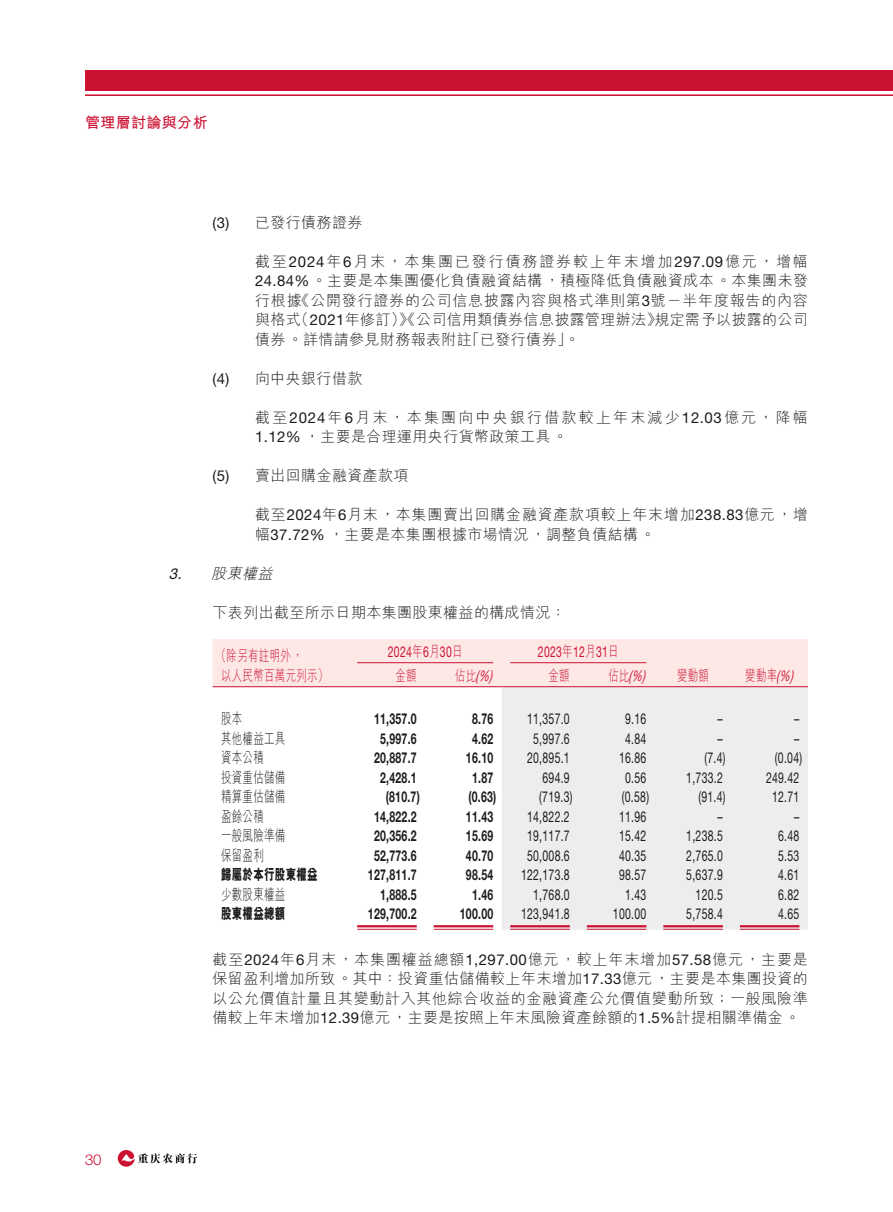
<style>
.page{position:relative;width:893px;height:1212px;background:#fff}
.page>*{position:absolute;margin:0;border:0;box-sizing:border-box;transform-origin:0 0}
.t1{font:300 15px/19.5px "M Hei HK";letter-spacing:.025em;color:#1c1c1b;text-align:justify}
.t2{font:15px "Helvetica Neue LT Pro";letter-spacing:.025em;color:#1c1c1b;scale:.7 1}
.t3{font:700 15px "Helvetica Neue LT Pro";letter-spacing:.025em;color:#1c1c1b;scale:.7 1}
.t4{font:300 15px/19.5px "M Hei HK";letter-spacing:.05em;color:#1c1c1b}
.t5{font:300 15px/19.5px "M Hei HK";letter-spacing:.145em;color:#1c1c1b}
.t6{font:300 15px "M Hei HK";letter-spacing:.025em;color:#1c1c1b;scale:.7 1}
.t7{font:300 15px/19.5px "M Hei HK";letter-spacing:.025em;color:#cc1232;scale:.7 1}
.t8{font:15px "Helvetica Neue LT Pro";letter-spacing:.025em;color:#cc1232;scale:.7 1}
.t9{font:800 15px "M Hei HK";letter-spacing:.025em;color:#1c1c1b;scale:.7 1}
.t10{font:italic 15px "Helvetica Neue LT Pro";color:#cc1232;scale:.7 1}
.t11{font:700 15px "M Hei HK";letter-spacing:.025em;color:#cc1232}
.t12{font:italic 300 15px "M Hei HK";color:#1c1c1b}
.t13{font:300 15px "Helvetica Neue LT Pro";color:#cc1232}
.s1{font-family:"Helvetica Neue LT Pro";font-weight:400}
.s2{font-family:"M Hei HK";font-weight:300}
.s3{font-family:"M Hei HK";font-weight:300;font-style:normal}
.s4{font-family:"Helvetica Neue LT Pro";font-weight:400;font-style:italic}
</style>
<div class="page">
<hr style="left:85px;top:94px;width:808px;height:2px;background:#cc1232">
<div style="left:85px;top:70px;width:808px;height:20px;background:#cc1232"></div>
<svg style="left:118px;top:1150px;width:79px;height:17px"></svg>
<div style="left:213px;top:639px;width:595px;height:47px;background:#fde8e6"></div>
<div style="left:502px;top:687px;width:306px;height:243px;background:#ededed"></div>
<hr style="left:357px;top:662px;width:136px;height:1px;background:#cc1232">
<hr style="left:510px;top:662px;width:136px;height:1px;background:#cc1232">
<hr style="left:213px;top:686px;width:136px;height:1px;background:#cc1232">
<hr style="left:349px;top:686px;width:76px;height:1px;background:#cc1232">
<hr style="left:425px;top:686px;width:77px;height:1px;background:#cc1232">
<hr style="left:502px;top:686px;width:76px;height:1px;background:#cc1232">
<hr style="left:578px;top:686px;width:77px;height:1px;background:#cc1232">
<hr style="left:655px;top:686px;width:76px;height:1px;background:#cc1232">
<hr style="left:731px;top:686px;width:77px;height:1px;background:#cc1232">
<hr style="left:357px;top:925px;width:60px;height:2px;background:#cc1232">
<hr style="left:357px;top:929px;width:60px;height:1px;background:#cc1232">
<hr style="left:434px;top:925px;width:59px;height:2px;background:#cc1232">
<hr style="left:434px;top:929px;width:59px;height:1px;background:#cc1232">
<hr style="left:510px;top:925px;width:60px;height:2px;background:#cc1232">
<hr style="left:510px;top:929px;width:60px;height:1px;background:#cc1232">
<hr style="left:587px;top:925px;width:59px;height:2px;background:#cc1232">
<hr style="left:587px;top:929px;width:59px;height:1px;background:#cc1232">
<hr style="left:663px;top:925px;width:60px;height:2px;background:#cc1232">
<hr style="left:663px;top:929px;width:60px;height:1px;background:#cc1232">
<hr style="left:740px;top:925px;width:59px;height:2px;background:#cc1232">
<hr style="left:740px;top:929px;width:59px;height:1px;background:#cc1232">
<p class="t11" style="left:85px;top:111px;width:124px">管理層討論與分析</p>
<p class="t1" style="left:213px;top:212px;width:151px"><span class="s1">(3)</span> 已發行債務證券</p>
<p class="t1" style="left:255px;top:251px;width:554px">截至<span class="s1">2024</span>年<span class="s1">6</span>月末，本集團已發行債務證券較上年末增加<span class="s1">297.09</span>億元，增幅<span class="s1">24.84%</span>。主要是本集團優化負債融資結構，積極降低負債融資成本。本集團未發行根據《公開發行證券的公司信息披露內容與格式準則第<span class="s1">3</span>號－半年度報告的內容與格式（<span class="s1">2021</span>年修訂）》《公司信用類債券信息披露管理辦法》規定需予以披露的公司債券。詳情請參見財務報表附註「已發行債券」。</p>
<p class="t1" style="left:213px;top:368px;width:151px"><span class="s1">(4)</span> 向中央銀行借款</p>
<p class="t5" style="left:255px;top:407px;width:554px">截至<span class="s1">2024</span>年<span class="s1">6</span>月末，本集團向中央銀行借款較上年末減少<span class="s1">12.03</span>億元，降幅<br><span class="s1">1.12%</span> ，主要是合理運用央行貨幣政策工具。</p>
<p class="t1" style="left:213px;top:465px;width:197px"><span class="s1">(5)</span> 賣出回購金融資產款項</p>
<p class="t4" style="left:255px;top:504px;width:554px">截至<span class="s1">2024</span>年<span class="s1">6</span>月末，本集團賣出回購金融資產款項較上年末增加<span class="s1">238.83</span>億元，增幅<span class="s1">37.72%</span> ，主要是本集團根據市場情況，調整負債結構。</p>
<p class="t12" style="left:169px;top:563px;width:110px"><span class="s1">3.</span> 股東權益</p>
<p class="t1" style="left:213px;top:602px;width:355px">下表列出截至所示日期本集團股東權益的構成情況：</p>
<p class="t7" style="left:221px;top:645px;width:155px;text-indent:-5px">（除另有註明外，<br>以人民幣百萬元列示）</p>
<p class="t8" style="left:388px;top:642px;width:108px">2024<span class="s2">年</span>6<span class="s2">月</span>30<span class="s2">日</span></p>
<p class="t8" style="left:538px;top:642px;width:117px">2023<span class="s2">年</span>12<span class="s2">月</span>31<span class="s2">日</span></p>
<p class="t7" style="left:395px;top:665px;width:32px">金額</p>
<p class="t10" style="left:455px;top:666px;width:55px"><span class="s3">佔比</span>(%)</p>
<p class="t7" style="left:549px;top:665px;width:32px">金額</p>
<p class="t10" style="left:608px;top:666px;width:55px"><span class="s3">佔比</span>(%)</p>
<p class="t7" style="left:677px;top:665px;width:47px">變動額</p>
<p class="t7" style="left:745px;top:665px;width:71px">變動率<span class="s4">(%)</span></p>
<p class="t13" style="left:85px;top:1150px;width:18px">30</p>
<p class="t6" style="left:221px;top:708px;width:32px">股本</p>
<p class="t3" style="left:374px;top:709px;width:63px">11,357.0</p>
<p class="t3" style="left:472px;top:709px;width:32px">8.76</p>
<p class="t2" style="left:527px;top:709px;width:63px">11,357.0</p>
<p class="t2" style="left:625px;top:709px;width:32px">9.16</p>
<p class="t2" style="left:718px;top:709px;width:9px">–</p>
<p class="t2" style="left:794px;top:709px;width:9px">–</p>
<p class="t6" style="left:221px;top:728px;width:93px">其他權益工具</p>
<p class="t3" style="left:380px;top:729px;width:54px">5,997.6</p>
<p class="t3" style="left:472px;top:729px;width:32px">4.62</p>
<p class="t2" style="left:533px;top:729px;width:54px">5,997.6</p>
<p class="t2" style="left:625px;top:729px;width:32px">4.84</p>
<p class="t2" style="left:718px;top:729px;width:9px">–</p>
<p class="t2" style="left:794px;top:729px;width:9px">–</p>
<p class="t6" style="left:221px;top:747px;width:63px">資本公積</p>
<p class="t3" style="left:374px;top:748px;width:63px">20,887.7</p>
<p class="t3" style="left:466px;top:748px;width:41px">16.10</p>
<p class="t2" style="left:527px;top:748px;width:63px">20,895.1</p>
<p class="t2" style="left:619px;top:748px;width:41px">16.86</p>
<p class="t2" style="left:704px;top:748px;width:32px">(7.4)</p>
<p class="t2" style="left:775px;top:748px;width:40px">(0.04)</p>
<p class="t6" style="left:221px;top:767px;width:93px">投資重估儲備</p>
<p class="t3" style="left:380px;top:768px;width:54px">2,428.1</p>
<p class="t3" style="left:472px;top:768px;width:32px">1.87</p>
<p class="t2" style="left:542px;top:768px;width:41px">694.9</p>
<p class="t2" style="left:625px;top:768px;width:32px">0.56</p>
<p class="t2" style="left:686px;top:768px;width:54px">1,733.2</p>
<p class="t2" style="left:766px;top:768px;width:49px">249.42</p>
<p class="t6" style="left:221px;top:786px;width:93px">精算重估儲備</p>
<p class="t3" style="left:386px;top:787px;width:50px">(810.7)</p>
<p class="t3" style="left:468px;top:787px;width:41px">(0.63)</p>
<p class="t2" style="left:539px;top:787px;width:49px">(719.3)</p>
<p class="t2" style="left:622px;top:787px;width:40px">(0.58)</p>
<p class="t2" style="left:698px;top:787px;width:40px">(91.4)</p>
<p class="t2" style="left:772px;top:787px;width:41px">12.71</p>
<p class="t6" style="left:221px;top:806px;width:63px">盈餘公積</p>
<p class="t3" style="left:374px;top:807px;width:63px">14,822.2</p>
<p class="t3" style="left:466px;top:807px;width:41px">11.43</p>
<p class="t2" style="left:527px;top:807px;width:63px">14,822.2</p>
<p class="t2" style="left:619px;top:807px;width:41px">11.96</p>
<p class="t2" style="left:718px;top:807px;width:9px">–</p>
<p class="t2" style="left:794px;top:807px;width:9px">–</p>
<p class="t6" style="left:221px;top:825px;width:93px">一般風險準備</p>
<p class="t3" style="left:374px;top:826px;width:63px">20,356.2</p>
<p class="t3" style="left:466px;top:826px;width:41px">15.69</p>
<p class="t2" style="left:527px;top:826px;width:63px">19,117.7</p>
<p class="t2" style="left:619px;top:826px;width:41px">15.42</p>
<p class="t2" style="left:686px;top:826px;width:54px">1,238.5</p>
<p class="t2" style="left:778px;top:826px;width:32px">6.48</p>
<p class="t6" style="left:221px;top:845px;width:63px">保留盈利</p>
<p class="t3" style="left:374px;top:846px;width:63px">52,773.6</p>
<p class="t3" style="left:466px;top:846px;width:41px">40.70</p>
<p class="t2" style="left:527px;top:846px;width:63px">50,008.6</p>
<p class="t2" style="left:619px;top:846px;width:41px">40.35</p>
<p class="t2" style="left:686px;top:846px;width:54px">2,765.0</p>
<p class="t2" style="left:778px;top:846px;width:32px">5.53</p>
<p class="t9" style="left:221px;top:865px;width:140px">歸屬於本行股東權益</p>
<p class="t3" style="left:368px;top:865px;width:71px">127,811.7</p>
<p class="t3" style="left:466px;top:865px;width:41px">98.54</p>
<p class="t2" style="left:521px;top:865px;width:71px">122,173.8</p>
<p class="t2" style="left:619px;top:865px;width:41px">98.57</p>
<p class="t2" style="left:686px;top:865px;width:54px">5,637.9</p>
<p class="t2" style="left:778px;top:865px;width:32px">4.61</p>
<p class="t6" style="left:221px;top:884px;width:93px">少數股東權益</p>
<p class="t3" style="left:380px;top:885px;width:54px">1,888.5</p>
<p class="t3" style="left:472px;top:885px;width:32px">1.46</p>
<p class="t2" style="left:533px;top:885px;width:54px">1,768.0</p>
<p class="t2" style="left:625px;top:885px;width:32px">1.43</p>
<p class="t2" style="left:696px;top:885px;width:41px">120.5</p>
<p class="t2" style="left:778px;top:885px;width:32px">6.82</p>
<p class="t9" style="left:221px;top:904px;width:93px">股東權益總額</p>
<p class="t3" style="left:368px;top:904px;width:71px">129,700.2</p>
<p class="t3" style="left:460px;top:904px;width:49px">100.00</p>
<p class="t2" style="left:521px;top:904px;width:71px">123,941.8</p>
<p class="t2" style="left:613px;top:904px;width:49px">100.00</p>
<p class="t2" style="left:686px;top:904px;width:54px">5,758.4</p>
<p class="t2" style="left:778px;top:904px;width:32px">4.65</p>
<p class="t1" style="left:213px;top:949px;width:597px">截至<span class="s1">2024</span>年<span class="s1">6</span>月末，本集團權益總額<span class="s1">1,297.00</span>億元，較上年末增加<span class="s1">57.58</span>億元，主要是保留盈利增加所致。其中：投資重估儲備較上年末增加<span class="s1">17.33</span>億元，主要是本集團投資的以公允價值計量且其變動計入其他綜合收益的金融資產公允價值變動所致；一般風險準備較上年末增加<span class="s1">12.39</span>億元，主要是按照上年末風險資產餘額的<span class="s1">1.5%</span>計提相關準備金。</p>
</div>
